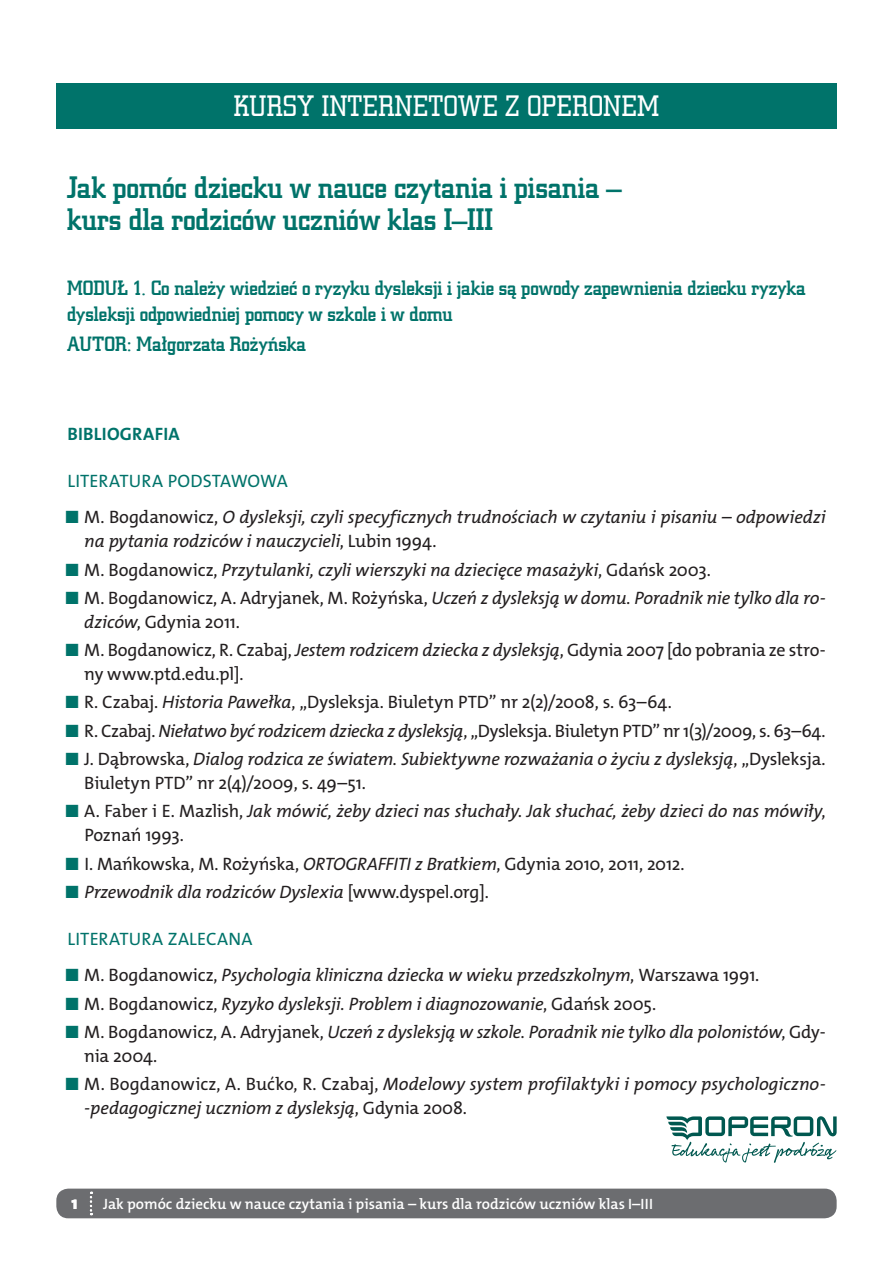
<style>
.page{position:relative;width:893px;height:1263px;background:#fff}
.page>*{position:absolute;margin:0;border:0;box-sizing:border-box;transform-origin:0 0}
.t1{font:31.5px/31.5px "Square Slab 711 Md EU";color:#00736a}
.t2{font:30px "Square Slab 711 Lt EU";color:#fff}
.t3{font:21px/25.5px "Square Slab 711 Md EU";color:#00736a}
.t4{font:italic 18px/24px "The Mix Os F";letter-spacing:-.01em;color:#231f20}
.t5{font:18px/24px "The Mix Os F";letter-spacing:-.015em;color:#231f20}
.t6{font:18px "The Mix Os F";letter-spacing:.01em;color:#00736a}
.t7{font:700 18px "The Mix Os F";letter-spacing:.015em;color:#00736a}
.t8{font:800 18px "The Mix Os F";color:#fff}
.t9{font:600 15px "The Mix Os F";color:#fff}
.s1{font-style:normal;color:#00736a}
.s2{font-style:normal}
.s3{color:#00736a}
.s4{font-style:italic}
</style>
<div class="page">
<div style="left:56px;top:1188px;width:781px;height:30px;background:#6c6d70;border-radius:12px"></div>
<div style="left:56px;top:83px;width:781px;height:46px;background:#00736a"></div>
<svg style="left:666px;top:1116px;width:171px;height:47px"></svg>
<svg style="left:90px;top:1192px;width:2px;height:23px"></svg>
<h2 class="t2" style="left:233px;top:87px;width:427px">KURSY INTERNETOWE Z OPERONEM</h2>
<h1 class="t1" style="left:67px;top:172px;width:556px">Jak pomóc dziecku w nauce czytania i pisania – kurs dla rodziców uczniów klas I–III</h1>
<p class="t3" style="left:67px;top:276px;width:740px">MODUŁ 1. Co należy wiedzieć o ryzyku dysleksji i jakie są powody zapewnienia dziecku ryzyka dysleksji odpowiedniej pomocy w szkole i w domu</p>
<p class="t3" style="left:67px;top:331px;width:240px">AUTOR: Małgorzata Rożyńska</p>
<p class="t7" style="left:67px;top:422px;width:114px">BIBLIOGRAFIA</p>
<p class="t6" style="left:67px;top:469px;width:222px">Literatura podstawowa</p>
<p class="t4" style="left:84px;top:505px;width:743px;text-indent:-17px"><span class="s1">■</span> <span class="s2">M. Bogdanowicz,</span> O dysleksji, czyli specyficznych trudnościach w czytaniu i pisaniu – odpowiedzi na pytania rodziców i nauczycieli<span class="s2">, Lubin 1994.</span></p>
<p class="t4" style="left:67px;top:558px;width:645px"><span class="s1">■</span> <span class="s2">M. Bogdanowicz,</span> Przytulanki, czyli wierszyki na dziecięce masażyki<span class="s2">, Gdańsk 2003.</span></p>
<p class="t5" style="left:84px;top:586px;width:743px;text-indent:-17px"><span class="s3">■</span> M. Bogdanowicz, A. Adryjanek, M. Rożyńska, <span class="s4">Uczeń z dysleksją w domu. Poradnik nie tylko dla ro&shy;dziców</span>, Gdynia 2011.</p>
<p class="t5" style="left:84px;top:638px;width:743px;text-indent:-17px"><span class="s3">■</span> M. Bogdanowicz, R. Czabaj, <span class="s4">Jestem rodzicem dziecka z dysleksją</span>, Gdynia 2007 [do pobrania ze stro&shy;ny www.ptd.edu.pl].</p>
<p class="t5" style="left:67px;top:690px;width:606px"><span class="s3">■</span> R. Czabaj. <span class="s4">Historia Pawełka</span>, „Dysleksja. Biuletyn PTD” nr 2(2)/2008, s. 63–64.</p>
<p class="t5" style="left:67px;top:719px;width:760px"><span class="s3">■</span> R. Czabaj. <span class="s4">Niełatwo być rodzicem dziecka z dysleksją</span>, „Dysleksja. Biuletyn PTD” nr 1(3)/2009, s. 63–64.</p>
<p class="t4" style="left:84px;top:747px;width:743px;text-indent:-17px"><span class="s1">■</span> <span class="s2">J. Dąbrowska,</span> Dialog rodzica ze światem. Subiektywne rozważania o życiu z dysleksją<span class="s2">, „Dysleksja.<br>Biuletyn PTD” nr 2(4)/2009, s. 49–51.</span></p>
<p class="t4" style="left:84px;top:799px;width:743px;text-indent:-17px"><span class="s1">■</span> <span class="s2">A. Faber i E. Mazlish,</span> Jak mówić, żeby dzieci nas słuchały. Jak słuchać, żeby dzieci do nas mówiły<span class="s2">,<br>Poznań 1993.</span></p>
<p class="t5" style="left:67px;top:851px;width:619px"><span class="s3">■</span> I . Mańkowska, M. Rożyńska, <span class="s4">ORTOGRAFFITI z Bratkiem</span>, Gdynia 2010, 2011, 2012.</p>
<p class="t4" style="left:67px;top:880px;width:423px"><span class="s1">■</span> Przewodnik dla rodziców Dyslexia <span class="s2">[www.dyspel.org].</span></p>
<p class="t6" style="left:67px;top:927px;width:187px">Literatura zalecana</p>
<p class="t4" style="left:67px;top:963px;width:694px"><span class="s1">■</span> <span class="s2">M. Bogdanowicz,</span> Psychologia kliniczna dziecka w wieku przedszkolnym<span class="s2">, Warszawa 1991.</span></p>
<p class="t4" style="left:67px;top:992px;width:590px"><span class="s1">■</span> <span class="s2">M. Bogdanowicz,</span> Ryzyko dysleksji. Problem i diagnozowanie<span class="s2">, Gdańsk 2005.</span></p>
<p class="t4" style="left:84px;top:1020px;width:743px;text-indent:-17px"><span class="s1">■</span> <span class="s2">M. Bogdanowicz, A. Adryjanek,</span> Uczeń z dysleksją w szkole. Poradnik nie tylko dla polonistów<span class="s2">, Gdy&shy;nia 2004.</span></p>
<p class="t4" style="left:84px;top:1072px;width:743px;text-indent:-17px"><span class="s1">■</span> <span class="s2">M. Bogdanowicz, A. Bućko, R. Czabaj,</span> Modelowy system profilaktyki i pomocy psychologiczno--pedagogicznej uczniom z dysleksją<span class="s2">, Gdynia 2008.</span></p>
<p class="t8" style="left:72px;top:1191px;width:8px">1</p>
<p class="t9" style="left:103px;top:1194px;width:551px">Jak pomóc dziecku w nauce czytania i pisania – kurs dla rodziców uczniów klas I–III</p>
</div>
